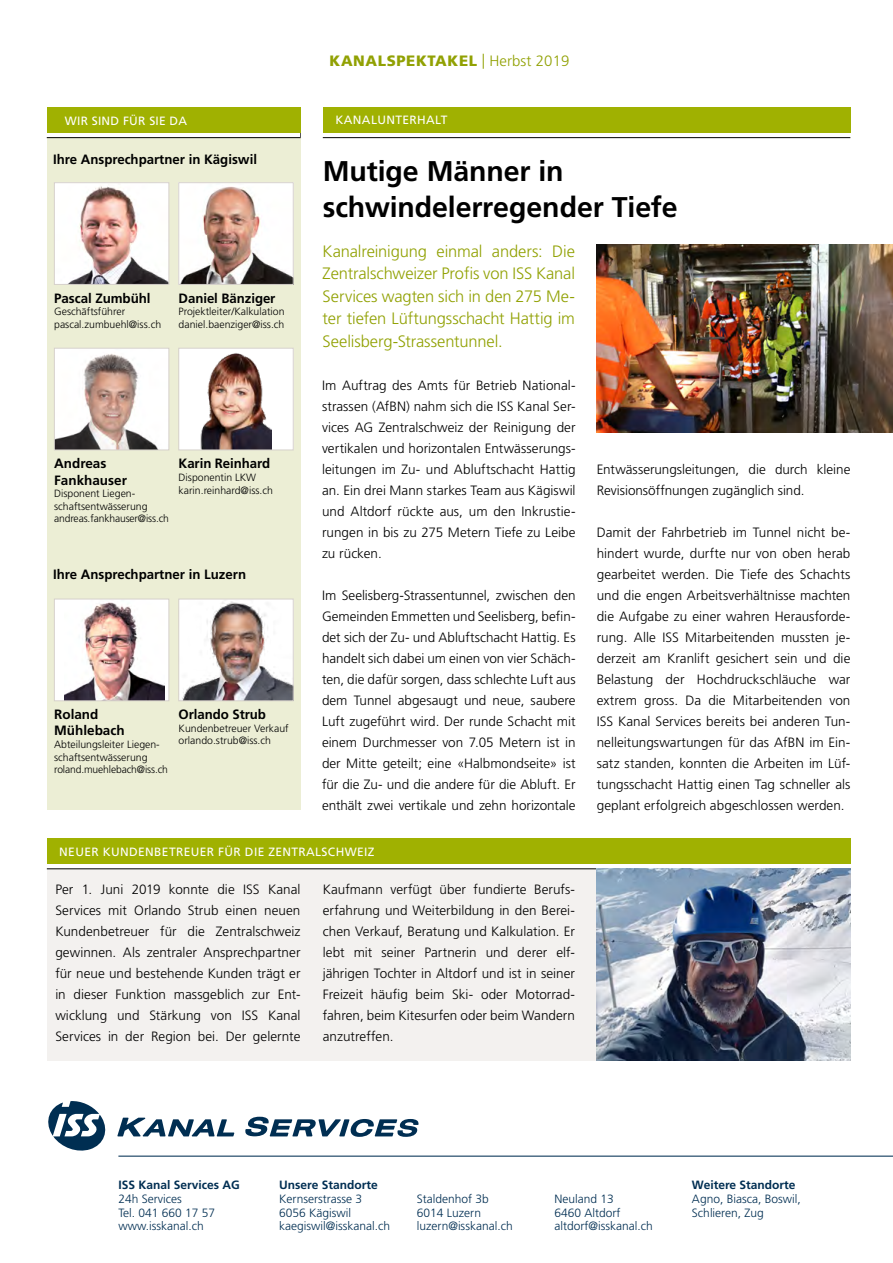
<style>
.page{position:relative;width:893px;height:1263px;background:#fff}
.page>*{position:absolute;margin:0;border:0;box-sizing:border-box;transform-origin:0 0}
.t1{font:700 28.5px/36px "Frutiger LT Pro";letter-spacing:-.005em;color:#000}
.t2{font:300 16.5px/22.5px "Frutiger LT Pro";letter-spacing:-.005em;color:#91a103;text-align:justify}
.t3{font:900 15px "Frutiger LT Pro";letter-spacing:.04em;color:#91a103}
.t4{font:300 13.5px/21px "Frutiger LT Pro";color:#000;text-align:justify}
.t5{font:700 13.5px/16.2px "Frutiger LT Pro";color:#000}
.t6{font:300 12px/13.8px "Frutiger LT Pro";color:#002e52}
.t7{font:12px "Frutiger LT Pro";letter-spacing:.03em;color:#fff}
.t8{font:700 12px "Frutiger LT Pro";color:#002e52}
.t9{font:300 10.5px/12.6px "Frutiger LT Pro";color:#000}
.s1{font-weight:300}
</style>
<div class="page">
<img style="left:596px;top:244px;width:297px;height:188px">
<hr style="left:118px;top:1155px;width:775px;height:2px;background:#002e52">
<svg style="left:48px;top:1101px;width:58px;height:50px"></svg>
<svg style="left:245px;top:1117px;width:173px;height:20px"></svg>
<svg style="left:117px;top:1118px;width:117px;height:18px"></svg>
<hr style="left:300px;top:110px;width:1px;height:588px;background:#575756">
<div style="left:47px;top:869px;width:803px;height:191px;background:#f3f1ef"></div>
<div style="left:323px;top:107px;width:527px;height:26px;background:#a0b101"></div>
<hr style="left:323px;top:137px;width:527px;height:1px;background:#000">
<div style="left:47px;top:838px;width:803px;height:26px;background:#a0b101"></div>
<hr style="left:47px;top:868px;width:803px;height:1px;background:#000">
<div style="left:47px;top:138px;width:254px;height:672px;background:#eceed5"></div>
<div style="left:47px;top:107px;width:254px;height:26px;background:#a0b101"></div>
<hr style="left:47px;top:137px;width:254px;height:1px;background:#000">
<img style="left:56px;top:185px;width:111px;height:98px">
<div style="left:54px;top:183px;width:115px;height:102px;border:1px solid #d6d1cb"></div>
<img style="left:181px;top:185px;width:110px;height:98px">
<div style="left:179px;top:183px;width:114px;height:102px;border:1px solid #d6d1cb"></div>
<img style="left:56px;top:350px;width:111px;height:98px">
<div style="left:54px;top:348px;width:115px;height:102px;border:1px solid #d6d1cb"></div>
<div style="left:179px;top:348px;width:114px;height:102px;background:#fff"></div>
<img style="left:200px;top:353px;width:72px;height:95px">
<div style="left:179px;top:348px;width:114px;height:102px;border:1px solid #d6d1cb"></div>
<div style="left:54px;top:599px;width:115px;height:102px;background:#fff"></div>
<img style="left:65px;top:602px;width:99px;height:97px">
<div style="left:54px;top:599px;width:115px;height:102px;border:1px solid #d6d1cb"></div>
<img style="left:181px;top:601px;width:110px;height:98px">
<div style="left:179px;top:599px;width:114px;height:102px;border:1px solid #d6d1cb"></div>
<img style="left:597px;top:869px;width:253px;height:191px">
<p class="t7" style="left:65px;top:113px;width:124px">WIR SIND FÜR SIE DA</p>
<p class="t5" style="left:53px;top:151px;width:205px">Ihre Ansprechpartner in Kägiswil</p>
<p class="t5" style="left:54px;top:290px;width:98px">Pascal Zumbühl</p>
<p class="t9" style="left:54px;top:305px;width:108px">Geschäftsführer pascal.zumbuehl@iss.ch</p>
<p class="t5" style="left:179px;top:290px;width:98px">Daniel Bänziger</p>
<p class="t9" style="left:179px;top:305px;width:107px">Projektleiter/Kalkulation daniel.baenziger@iss.ch</p>
<p class="t5" style="left:54px;top:455px;width:74px">Andreas<br>Fankhauser</p>
<p class="t9" style="left:54px;top:487px;width:116px">Disponent Liegen&shy;schaftsentwässerung andreas.fankhauser@iss.ch</p>
<p class="t5" style="left:179px;top:455px;width:93px">Karin Reinhard</p>
<p class="t9" style="left:179px;top:471px;width:96px">Disponentin LKW karin.reinhard@iss.ch</p>
<p class="t5" style="left:53px;top:566px;width:195px">Ihre Ansprechpartner in Luzern</p>
<p class="t5" style="left:54px;top:706px;width:72px">Roland<br>Mühlebach</p>
<p class="t9" style="left:54px;top:738px;width:115px">Abteilungsleiter Liegen&shy;schaftsentwässerung roland.muehlebach@iss.ch</p>
<p class="t5" style="left:179px;top:706px;width:89px">Orlando Strub</p>
<p class="t9" style="left:179px;top:722px;width:112px">Kundenbetreuer Verkauf orlando.strub@iss.ch</p>
<p class="t3" style="left:330px;top:52px;width:241px">KANALSPEKTAKEL <span class="s1">| Herbst 2019</span></p>
<p class="t7" style="left:336px;top:113px;width:114px">KANALUNTERHALT</p>
<h1 class="t1" style="left:323px;top:153px;width:356px">Mutige Männer in schwindelerregender Tiefe</h1>
<p class="t2" style="left:323px;top:240px;width:254px">Kanalreinigung einmal anders: Die Zentralschweizer Profis von ISS Kanal Services wagten sich in den 275 Me&shy;ter tiefen Lüftungsschacht Hattig im Seelisberg-Strassentunnel.</p>
<p class="t4" style="left:322px;top:375px;width:255px">Im Auftrag des Amts für Betrieb National&shy;strassen (AfBN) nahm sich die ISS Kanal Ser&shy;vices AG Zentralschweiz der Reinigung der vertikalen und horizontalen Entwässerungs&shy;leitungen im Zu- und Abluftschacht Hattig an. Ein drei Mann starkes Team aus Kägiswil und Altdorf rückte aus, um den Inkrustie&shy;rungen in bis zu 275 Metern Tiefe zu Leibe zu rücken.</p>
<p class="t4" style="left:322px;top:585px;width:255px">Im Seelisberg-Strassentunnel, zwischen den Gemeinden Emmetten und Seelisberg, befin&shy;det sich der Zu- und Abluftschacht Hattig. Es handelt sich dabei um einen von vier Schäch&shy;ten, die dafür sorgen, dass schlechte Luft aus dem Tunnel abgesaugt und neue, saubere Luft zugeführt wird. Der runde Schacht mit einem Durchmesser von 7.05 Metern ist in der Mitte geteilt; eine «Halbmondseite» ist für die Zu- und die andere für die Abluft. Er enthält zwei vertikale und zehn horizontale</p>
<p class="t4" style="left:597px;top:459px;width:255px">Entwässerungsleitungen, die durch kleine<br>Revisionsöffnungen zugänglich sind.</p>
<p class="t4" style="left:597px;top:522px;width:255px">Damit der Fahrbetrieb im Tunnel nicht be&shy;hindert wurde, durfte nur von oben herab gearbeitet werden. Die Tiefe des Schachts und die engen Arbeitsverhältnisse machten die Aufgabe zu einer wahren Herausforde&shy;rung. Alle ISS Mitarbeitenden mussten je&shy;derzeit am Kranlift gesichert sein und die Belastung der Hochdruckschläuche war extrem gross. Da die Mitarbeitenden von ISS Kanal Services bereits bei anderen Tun&shy;nelleitungswartungen für das AfBN im Ein&shy;satz standen, konnten die Arbeiten im Lüf&shy;tungsschacht Hattig einen Tag schneller als geplant erfolgreich abgeschlossen werden.</p>
<p class="t7" style="left:59px;top:845px;width:317px">NEUER KUNDENBETREUER FÜR DIE ZENTRALSCHWEIZ</p>
<p class="t4" style="left:55px;top:879px;width:247px">Per 1. Juni 2019 konnte die ISS Kanal Services mit Orlando Strub einen neuen Kundenbetreuer für die Zentralschweiz gewinnen. Als zentraler Ansprechpartner für neue und bestehende Kunden trägt er in dieser Funktion massgeblich zur Ent&shy;wicklung und Stärkung von ISS Kanal Services in der Region bei. Der gelernte</p>
<p class="t4" style="left:323px;top:879px;width:254px">Kaufmann verfügt über fundierte Berufs&shy;erfahrung und Weiterbildung in den Berei&shy;chen Verkauf, Beratung und Kalkulation. Er lebt mit seiner Partnerin und derer elf&shy;jährigen Tochter in Altdorf und ist in seiner Freizeit häufig beim Ski- oder Motorrad&shy;fahren, beim Kitesurfen oder beim Wandern anzutreffen.</p>
<p class="t8" style="left:118px;top:1177px;width:123px">ISS Kanal Services AG</p>
<p class="t6" style="left:118px;top:1192px;width:98px">24h Services<br>Tel. 041 660 17 57 www.isskanal.ch</p>
<p class="t6" style="left:417px;top:1192px;width:97px">Staldenhof 3b<br>6014 Luzern luzern@isskanal.ch</p>
<p class="t8" style="left:279px;top:1177px;width:100px">Unsere Standorte</p>
<p class="t6" style="left:279px;top:1192px;width:112px">Kernserstrasse 3<br>6056 Kägiswil kaegiswil@isskanal.ch</p>
<p class="t6" style="left:554px;top:1192px;width:100px">Neuland 13<br>6460 Altdorf altdorf@isskanal.ch</p>
<p class="t8" style="left:692px;top:1177px;width:105px">Weitere Standorte</p>
<p class="t6" style="left:692px;top:1192px;width:110px">Agno, Biasca, Boswil,<br>Schlieren, Zug</p>
</div>
